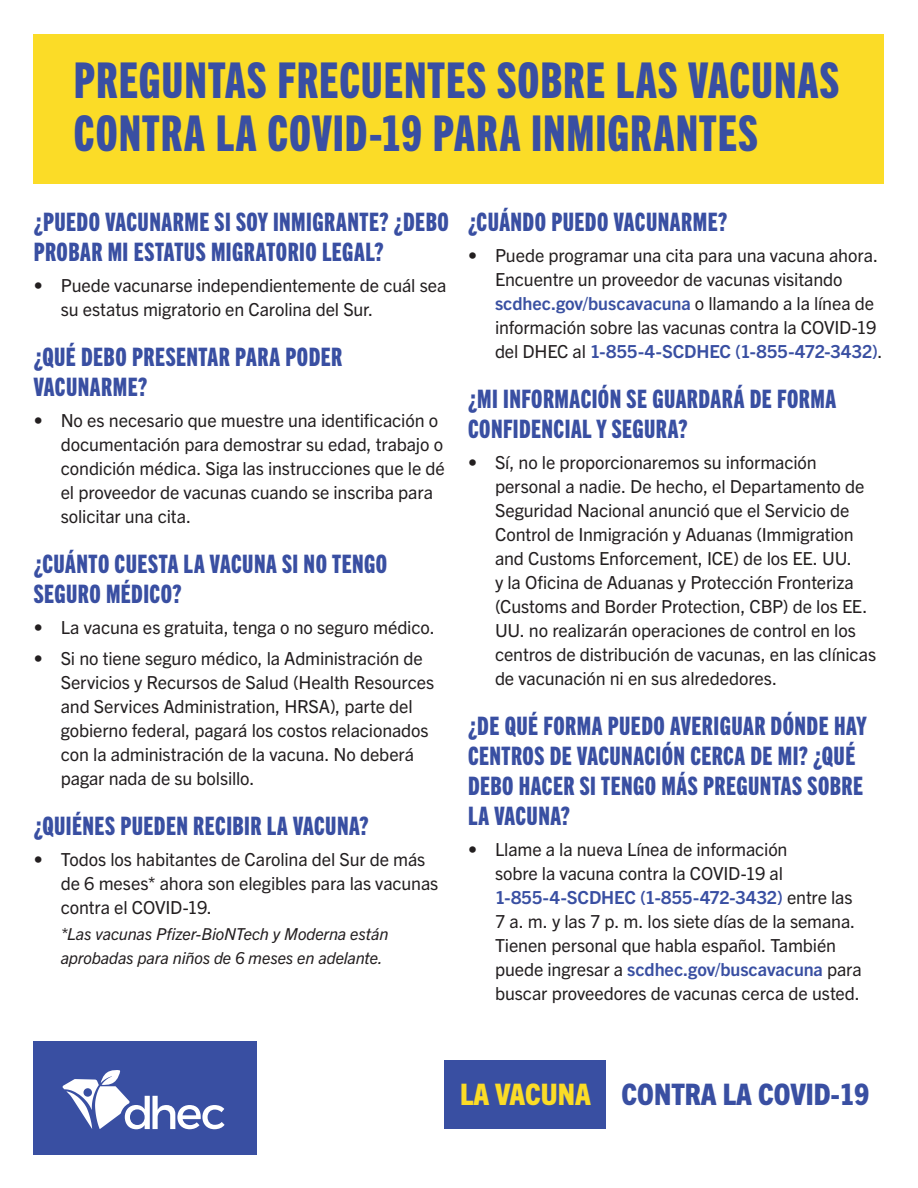
<style>
.page{position:relative;width:918px;height:1188px;background:#fff}
.page>*{position:absolute;margin:0;border:0;box-sizing:border-box;transform-origin:0 0}
.t1{font:49.5px/52.9px "Trade Gothic Next LT Pro Hv Cm";letter-spacing:.02em;color:#394fa2}
.t2{font:800 condensed 29.7px "Trade Gothic Next LT Pro";color:#394fa2}
.t3{font:25.5px/30px "Trade Gothic Next LT Pro Hv Cm";letter-spacing:.015em;color:#394fa2}
.t4{font:18px/24px "Trade Gothic Next LT Pro";letter-spacing:-.005em;color:#231f20}
.t5{font:italic 16.5px/24px "Trade Gothic Next LT Pro";letter-spacing:-.005em;color:#231f20}
.s1{font-weight:700;color:#3a51a2}
.s2{font-weight:700;color:#394fa2}
.s3{font-weight:700;color:#3b51a2}
.s4{color:#fbdc27}
</style>
<div class="page">
<div style="left:34px;top:1041px;width:223px;height:113px;background:#394fa2"></div>
<svg style="left:63px;top:1070px;width:162px;height:59px"></svg>
<div style="left:444px;top:1061px;width:162px;height:68px;background:#394fa2"></div>
<div style="left:34px;top:34px;width:850px;height:150px;background:#fbdc27"></div>
<h1 class="t1" style="left:74px;top:51px;width:767px">PREGUNTAS FRECUENTES SOBRE LAS VACUNAS<br>CONTRA LA COVID-19 PARA INMIGRANTES</h1>
<h3 class="t3" style="left:34px;top:206px;width:417px">¿PUEDO VACUNARME SI SOY INMIGRANTE? ¿DEBO<br>PROBAR MI ESTATUS MIGRATORIO LEGAL?</h3>
<p class="t4" style="left:61px;top:272px;width:387px;text-indent:-27px">• Puede vacunarse independientemente de cuál sea su estatus migratorio en Carolina del Sur.</p>
<h3 class="t3" style="left:34px;top:341px;width:310px">¿QUÉ DEBO PRESENTAR PARA PODER<br>VACUNARME?</h3>
<p class="t4" style="left:61px;top:407px;width:386px;text-indent:-27px">• No es necesario que muestre una identificación o documentación para demostrar su edad, trabajo o condición médica. Siga las instrucciones que le dé el proveedor de vacunas cuando se inscriba para solicitar una cita.</p>
<h3 class="t3" style="left:34px;top:548px;width:355px">¿CUÁNTO CUESTA LA VACUNA SI NO TENGO<br>SEGURO MÉDICO?</h3>
<p class="t4" style="left:34px;top:614px;width:403px">• La vacuna es gratuita, tenga o no seguro médico.</p>
<p class="t4" style="left:61px;top:645px;width:375px;text-indent:-27px">• Si no tiene seguro médico, la Administración de Servicios y Recursos de Salud (Health Resources and Services Administration, HRSA), parte del gobierno federal, pagará los costos relacionados con la administración de la vacuna. No deberá pagar nada de su bolsillo.</p>
<h3 class="t3" style="left:34px;top:809px;width:337px">¿QUIÉNES PUEDEN RECIBIR LA VACUNA?</h3>
<p class="t4" style="left:61px;top:846px;width:379px;text-indent:-27px">• Todos los habitantes de Carolina del Sur de más de 6 meses* ahora son elegibles para las vacunas contra el COVID-19.</p>
<p class="t5" style="left:61px;top:921px;width:329px">*Las vacunas Pfizer-BioNTech y Moderna están aprobadas para niños de 6 meses en adelante.</p>
<h3 class="t3" style="left:468px;top:206px;width:261px">¿CUÁNDO PUEDO VACUNARME?</h3>
<p class="t4" style="left:495px;top:242px;width:389px;text-indent:-27px">• Puede programar una cita para una vacuna ahora.<br>Encuentre un proveedor de vacunas visitando <span class="s1">scdhec.gov/buscavacuna</span> o llamando a la línea de información sobre las vacunas contra la COVID-19 del DHEC al <span class="s2">1-855-4-SCDHEC (1-855-472-3432</span><span class="s3">)</span>.</p>
<h3 class="t3" style="left:468px;top:383px;width:370px">¿MI INFORMACIÓN SE GUARDARÁ DE FORMA<br>CONFIDENCIAL Y SEGURA?</h3>
<p class="t4" style="left:495px;top:449px;width:383px;text-indent:-27px">• Sí, no le proporcionaremos su información personal a nadie. De hecho, el Departamento de Seguridad Nacional anunció que el Servicio de Control de Inmigración y Aduanas (Immigration and Customs Enforcement, ICE) de los EE. UU.<br>y la Oficina de Aduanas y Protección Fronteriza (Customs and Border Protection, CBP) de los EE.<br>UU. no realizarán operaciones de control en los centros de distribución de vacunas, en las clínicas de vacunación ni en sus alrededores.</p>
<h3 class="t3" style="left:468px;top:710px;width:400px">¿DE QUÉ FORMA PUEDO AVERIGUAR DÓNDE HAY<br>CENTROS DE VACUNACIÓN CERCA DE MI? ¿QUÉ<br>DEBO HACER SI TENGO MÁS PREGUNTAS SOBRE<br>LA VACUNA?</h3>
<p class="t4" style="left:495px;top:836px;width:368px;text-indent:-27px">• Llame a la nueva Línea de información<br>sobre la vacuna contra la COVID-19 al <span class="s2">1-855-4-SCDHEC (1-855-472-3432)</span> entre las 7 a. m. y las 7 p. m. los siete días de la semana.<br>Tienen personal que habla español. También puede ingresar a <span class="s2">scdhec.gov/buscavacuna</span> para buscar proveedores de vacunas cerca de usted.</p>
<h2 class="t2" style="left:460px;top:1074px;width:411px"><span class="s4">LA VACUNA</span> CONTRA LA COVID-19</h2>
</div>
